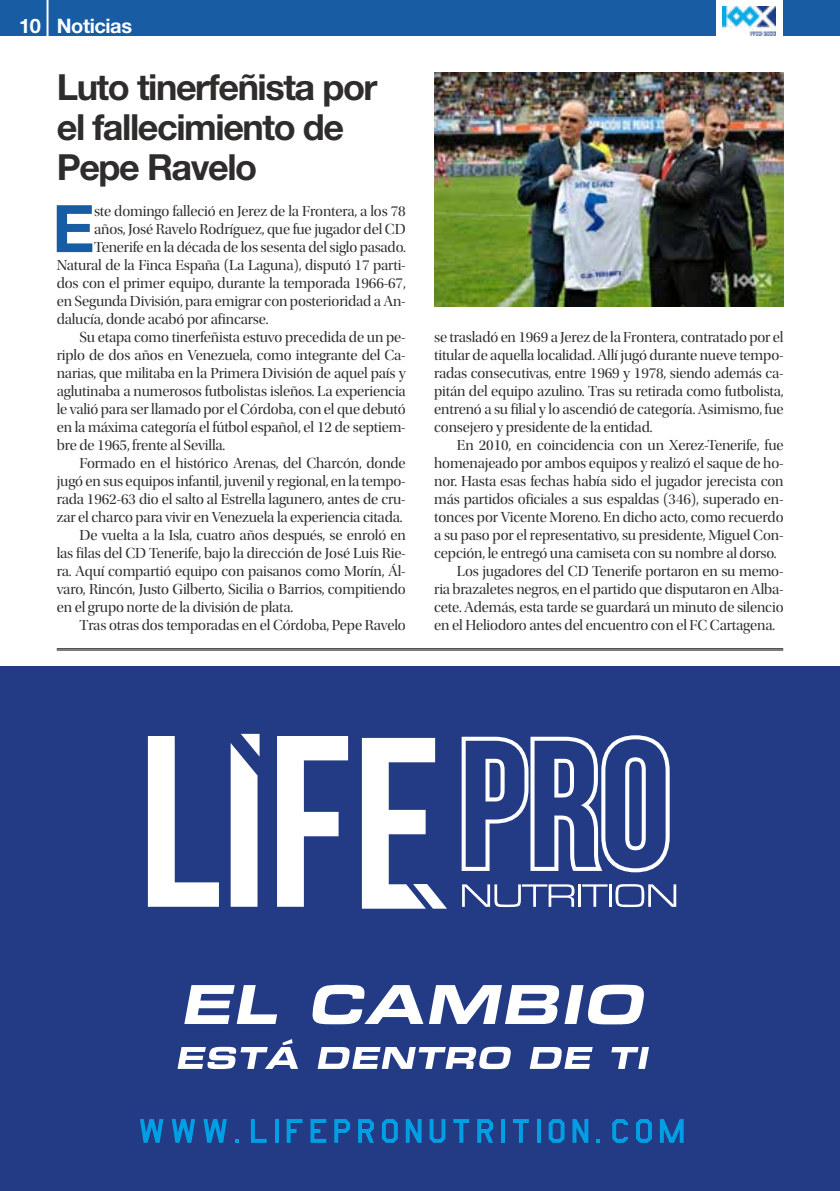
<style>
.page{position:relative;width:840px;height:1191px;background:#fff}
.page>*{position:absolute;margin:0;border:0;box-sizing:border-box;transform-origin:0 0}
.t1{font:700 65.6px "Helvetica Neue";color:#185ca4}
.t2{font:700 36px/40px "Helvetica Neue";letter-spacing:-.04em;color:#2e2d2c}
.t3{font:700 20px "Helvetica Neue";letter-spacing:-.02em;color:#fff}
.t4{font:15.2px/18px "Utopia Std Disp";letter-spacing:-.01em;color:#2e2d2c;text-align:justify}
</style>
<div class="page">
<div style="left:0;top:0;width:839px;height:36px;background:#185ca4"></div>
<hr style="left:46px;top:0;width:2px;height:37px;background:#fff">
<div style="left:715px;top:0;width:66px;height:37px;background:#fff"></div>
<img style="left:722px;top:7px;width:53px;height:29px">
<div style="left:0;top:666px;width:839px;height:525px;background:#233a85"></div>
<svg style="left:461px;top:735px;width:208px;height:137px"></svg>
<svg style="left:462px;top:884px;width:112px;height:23px"></svg>
<hr style="left:578px;top:884px;width:2px;height:22px;background:#fff">
<svg style="left:582px;top:884px;width:25px;height:22px"></svg>
<hr style="left:608px;top:884px;width:3px;height:22px;background:#fff">
<svg style="left:615px;top:884px;width:61px;height:23px"></svg>
<svg style="left:148px;top:736px;width:71px;height:170px"></svg>
<svg style="left:277px;top:736px;width:71px;height:170px"></svg>
<svg style="left:230px;top:734px;width:29px;height:172px;background:#d9ddea"></svg>
<svg style="left:361px;top:738px;width:86px;height:170px"></svg>
<svg style="left:140px;top:1119px;width:23px;height:23px"></svg>
<svg style="left:171px;top:1119px;width:24px;height:23px"></svg>
<svg style="left:203px;top:1119px;width:24px;height:23px"></svg>
<svg style="left:235px;top:1139px;width:4px;height:3px"></svg>
<svg style="left:251px;top:1119px;width:15px;height:23px"></svg>
<svg style="left:275px;top:1119px;width:3px;height:23px"></svg>
<svg style="left:286px;top:1119px;width:16px;height:23px"></svg>
<svg style="left:310px;top:1119px;width:16px;height:23px"></svg>
<svg style="left:334px;top:1119px;width:16px;height:23px"></svg>
<svg style="left:358px;top:1119px;width:16px;height:23px"></svg>
<svg style="left:382px;top:1119px;width:15px;height:23px"></svg>
<svg style="left:405px;top:1119px;width:16px;height:23px"></svg>
<svg style="left:429px;top:1119px;width:16px;height:23px"></svg>
<svg style="left:453px;top:1119px;width:16px;height:23px"></svg>
<svg style="left:477px;top:1119px;width:16px;height:23px"></svg>
<svg style="left:501px;top:1119px;width:3px;height:23px"></svg>
<svg style="left:513px;top:1119px;width:15px;height:23px"></svg>
<svg style="left:537px;top:1119px;width:3px;height:23px"></svg>
<svg style="left:548px;top:1119px;width:16px;height:23px"></svg>
<svg style="left:572px;top:1119px;width:16px;height:23px"></svg>
<svg style="left:596px;top:1139px;width:4px;height:3px"></svg>
<svg style="left:612px;top:1119px;width:15px;height:23px"></svg>
<svg style="left:636px;top:1119px;width:15px;height:23px"></svg>
<svg style="left:659px;top:1119px;width:24px;height:23px"></svg>
<svg style="left:177px;top:1039px;width:121px;height:30px"></svg>
<svg style="left:317px;top:1046px;width:193px;height:23px"></svg>
<svg style="left:529px;top:1047px;width:63px;height:22px"></svg>
<svg style="left:611px;top:1047px;width:37px;height:22px"></svg>
<svg style="left:184px;top:985px;width:93px;height:39px"></svg>
<svg style="left:312px;top:984px;width:331px;height:40px"></svg>
<hr style="left:57px;top:648px;width:725px;height:1px;background:#1d1d1b">
<hr style="left:57px;top:649px;width:725px;height:1px;background:#1d1d1b">
<img style="left:434px;top:72px;width:348px;height:234px">
<h3 class="t3" style="left:19px;top:13px;width:115px">10 Noticias</h3>
<h2 class="t2" style="left:57px;top:67px;width:322px">Luto tinerfeñista por el fallecimiento de<br>Pepe Ravelo</h2>
<h1 class="t1" style="left:52px;top:188px;width:44px">E</h1>
<p class="t4" style="left:94px;top:202px;width:313px">ste domingo falleció en Jerez de la Frontera, a los 78</p>
<p class="t4" style="left:94px;top:220px;width:313px">años, José Ravelo Rodríguez, que fue jugador del CD</p>
<p class="t4" style="left:94px;top:238px;width:313px">Tenerife en la década de los sesenta del siglo pasado.</p>
<p class="t4" style="left:57px;top:256px;width:350px">Natural de la Finca España (La Laguna), disputó 17 parti-</p>
<p class="t4" style="left:57px;top:274px;width:350px">dos con el primer equipo, durante la temporada 1966-67,</p>
<p class="t4" style="left:57px;top:292px;width:350px">en Segunda División, para emigrar con posterioridad a An-</p>
<p class="t4" style="left:57px;top:310px;width:213px">dalucía, donde acabó por afincarse.</p>
<p class="t4" style="left:79px;top:328px;width:327px">Su etapa como tinerfeñista estuvo precedida de un pe-</p>
<p class="t4" style="left:57px;top:346px;width:350px">riplo de dos años en Venezuela, como integrante del Ca-</p>
<p class="t4" style="left:57px;top:364px;width:350px">narias, que militaba en la Primera División de aquel país y</p>
<p class="t4" style="left:57px;top:382px;width:350px">aglutinaba a numerosos futbolistas isleños. La experiencia</p>
<p class="t4" style="left:57px;top:400px;width:350px">le valió para ser llamado por el Córdoba, con el que debutó</p>
<p class="t4" style="left:57px;top:418px;width:350px">en la máxima categoría el fútbol español, el 12 de septiem-</p>
<p class="t4" style="left:57px;top:436px;width:170px">bre de 1965, frente al Sevilla.</p>
<p class="t4" style="left:79px;top:454px;width:327px">Formado en el histórico Arenas, del Charcón, donde</p>
<p class="t4" style="left:57px;top:472px;width:350px">jugó en sus equipos infantil, juvenil y regional, en la tempo-</p>
<p class="t4" style="left:57px;top:490px;width:350px">rada 1962-63 dio el salto al Estrella lagunero, antes de cru-</p>
<p class="t4" style="left:57px;top:508px;width:347px">zar el charco para vivir en Venezuela la experiencia citada.</p>
<p class="t4" style="left:79px;top:526px;width:327px">De vuelta a la Isla, cuatro años después, se enroló en</p>
<p class="t4" style="left:57px;top:544px;width:350px">las filas del CD Tenerife, bajo la dirección de José Luis Rie-</p>
<p class="t4" style="left:57px;top:562px;width:350px">ra. Aquí compartió equipo con paisanos como Morín, Ál-</p>
<p class="t4" style="left:57px;top:580px;width:350px">varo, Rincón, Justo Gilberto, Sicilia o Barrios, compitiendo</p>
<p class="t4" style="left:57px;top:598px;width:238px">en el grupo norte de la división de plata.</p>
<p class="t4" style="left:79px;top:616px;width:327px">Tras otras dos temporadas en el Córdoba, Pepe Ravelo</p>
<p class="t4" style="left:434px;top:328px;width:351px">se trasladó en 1969 a Jerez de la Frontera, contratado por el titular de aquella localidad. Allí jugó durante nueve tempo&shy;radas consecutivas, entre 1969 y 1978, siendo además ca&shy;pitán del equipo azulino. Tras su retirada como futbolista, entrenó a su filial y lo ascendió de categoría. Asimismo, fue consejero y presidente de la entidad.</p>
<p class="t4" style="left:456px;top:436px;width:328px">En 2010, en coincidencia con un Xerez-Tenerife, fue</p>
<p class="t4" style="left:434px;top:454px;width:351px">homenajeado por ambos equipos y realizó el saque de ho-</p>
<p class="t4" style="left:434px;top:472px;width:351px">nor. Hasta esas fechas había sido el jugador jerecista con</p>
<p class="t4" style="left:434px;top:490px;width:351px">más partidos oficiales a sus espaldas (346), superado en-</p>
<p class="t4" style="left:434px;top:508px;width:351px">tonces por Vicente Moreno. En dicho acto, como recuerdo</p>
<p class="t4" style="left:434px;top:526px;width:351px">a su paso por el representativo, su presidente, Miguel Con-</p>
<p class="t4" style="left:434px;top:544px;width:344px">cepción, le entregó una camiseta con su nombre al dorso.</p>
<p class="t4" style="left:456px;top:562px;width:328px">Los jugadores del CD Tenerife portaron en su memo-</p>
<p class="t4" style="left:434px;top:580px;width:351px">ria brazaletes negros, en el partido que disputaron en Alba-</p>
<p class="t4" style="left:434px;top:598px;width:351px">cete. Además, esta tarde se guardará un minuto de silencio</p>
<p class="t4" style="left:434px;top:616px;width:342px">en el Heliodoro antes del encuentro con el FC Cartagena.</p>
</div>
